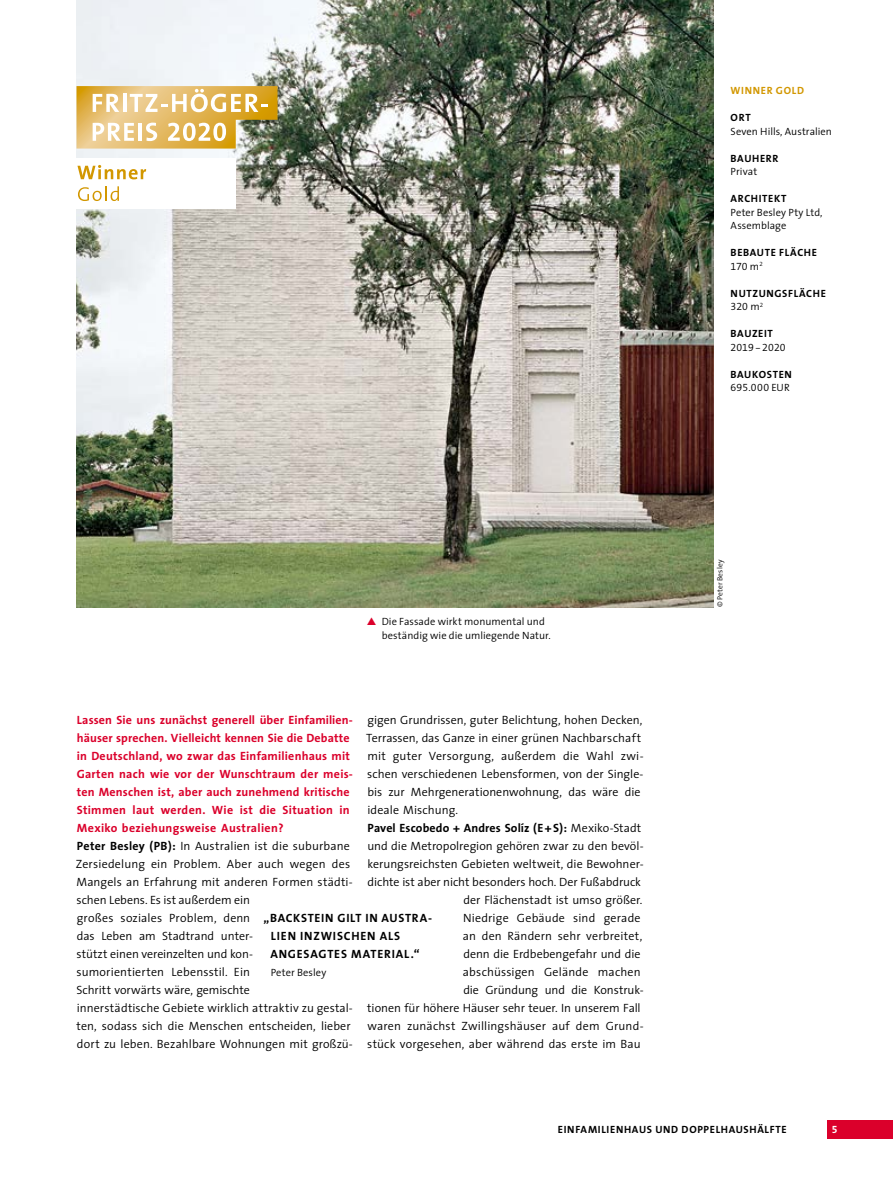
<style>
.page{position:relative;width:893px;height:1191px;background:#fff}
.page>*{position:absolute;margin:0;border:0;box-sizing:border-box;transform-origin:0 0}
.t1{font:300 12px/18px "The Sans";letter-spacing:.005em;color:#000}
.t2{font:700 12px/18px "The Sans";letter-spacing:.06em;color:#000}
.t3{font:700 12px "The Sans";letter-spacing:.01em;color:#000}
.t4{font:300 10.5px/13.5px "The Sans";letter-spacing:.005em;color:#000}
.t5{font:700 10.5px "The Sans";letter-spacing:.06em;color:#000}
.t6{font:10.5px "The Sans Semi Light Expert";letter-spacing:.01em;color:#000}
.t7{font:700 10.5px "The Sans";letter-spacing:.065em;color:#d29700}
.t8{font:10.5px "The Sans Bold Expert";color:#fff}
.t9{font:300 7.5px "The Sans";letter-spacing:.015em;color:#000}
.s1{font-family:"The Sans";font-weight:300}
.s2{font-weight:700;color:#db002b}
.s3{font-weight:700}
.s4{font-weight:300}
</style>
<div class="page">
<div style="left:828px;top:1120px;width:65px;height:18px;background:#db002b"></div>
<img style="left:77px;top:0;width:637px;height:607px">
<div style="left:76px;top:158px;width:160px;height:51px;background:#fff"></div>
<svg style="left:76px;top:86px;width:201px;height:63px"></svg>
<svg style="left:77px;top:165px;width:69px;height:14px"></svg>
<svg style="left:78px;top:186px;width:41px;height:15px"></svg>
<p class="t7" style="left:731px;top:82px;width:75px">WINNER GOLD</p>
<p class="t5" style="left:731px;top:109px;width:22px">ORT</p>
<p class="t4" style="left:731px;top:124px;width:103px">Seven Hills, Australien</p>
<p class="t5" style="left:731px;top:149px;width:49px">BAUHERR</p>
<p class="t4" style="left:731px;top:164px;width:28px">Privat</p>
<p class="t5" style="left:731px;top:190px;width:58px">ARCHITEKT</p>
<p class="t4" style="left:731px;top:205px;width:93px">Peter Besley Pty Ltd,<br>Assemblage</p>
<p class="t5" style="left:731px;top:244px;width:88px">BEBAUTE FLÄCHE</p>
<p class="t6" style="left:731px;top:257px;width:34px">170 <span class="s1">m</span><sup>2</sup></p>
<p class="t5" style="left:731px;top:284px;width:97px">NUTZUNGSFLÄCHE</p>
<p class="t6" style="left:731px;top:298px;width:34px">320 <span class="s1">m</span><sup>2</sup></p>
<p class="t5" style="left:731px;top:325px;width:44px">BAUZEIT</p>
<p class="t6" style="left:731px;top:338px;width:57px">2019-2020</p>
<p class="t5" style="left:731px;top:365px;width:63px">BAUKOSTEN</p>
<p class="t6" style="left:731px;top:379px;width:61px">695.000 <span class="s1">EUR</span></p>
<p class="t4" style="left:382px;top:614px;width:171px">Die Fassade wirkt monumental und beständig wie die umliegende Natur.</p>
<p class="t1" style="left:76px;top:711px;width:279px"><span class="s2">Lassen Sie uns zunächst generell über Einfamilien&shy;häuser sprechen. Vielleicht kennen Sie die Debatte in Deutschland, wo zwar das Einfamilienhaus mit Garten nach wie vor der Wunschtraum der meis&shy;ten Menschen ist, aber auch zunehmend kritische Stimmen laut werden. Wie ist die Situation in Mexiko beziehungsweise Australien?<br></span><span class="s3">Peter Besley (PB):</span> In Australien ist die suburbane Zersiedelung ein Problem. Aber auch wegen des Mangels an Erfahrung mit anderen Formen städti&shy;schen Lebens. Es ist außerdem ein<br>großes soziales Problem, denn<br>das Leben am Stadtrand unter-<br>stützt einen vereinzelten und kon-<br>sumorientierten Lebensstil. Ein<br>Schritt vorwärts wäre, gemischte<br>innerstädtische Gebiete wirklich attraktiv zu gestal&shy;ten, sodass sich die Menschen entscheiden, lieber dort zu leben. Bezahlbare Wohnungen mit großzü-</p>
<p class="t1" style="left:367px;top:711px;width:276px">gigen Grundrissen, guter Belichtung, hohen Decken,</p>
<p class="t1" style="left:366px;top:729px;width:277px">Terrassen, das Ganze in einer grünen Nachbarschaft</p>
<p class="t1" style="left:367px;top:747px;width:278px">mit guter Versorgung, außerdem die Wahl zwi-</p>
<p class="t1" style="left:367px;top:765px;width:278px">schen verschiedenen Lebensformen, von der Single-</p>
<p class="t1" style="left:367px;top:783px;width:275px">bis zur Mehrgenerationenwohnung, das wäre die</p>
<p class="t1" style="left:367px;top:801px;width:92px">ideale Mischung.</p>
<p class="t3" style="left:368px;top:818px;width:275px">Pavel Escobedo + Andres Solíz (E+S): <span class="s4">Mexiko-Stadt</span></p>
<p class="t1" style="left:367px;top:837px;width:278px">und die Metropolregion gehören zwar zu den bevöl-</p>
<p class="t1" style="left:367px;top:855px;width:278px">kerungsreichsten Gebieten weltweit, die Bewohner-</p>
<p class="t1" style="left:368px;top:873px;width:275px">dichte ist aber nicht besonders hoch. Der Fußabdruck</p>
<p class="t1" style="left:463px;top:891px;width:181px">der Flächenstadt ist umso größer.</p>
<p class="t1" style="left:463px;top:909px;width:179px">Niedrige Gebäude sind gerade</p>
<p class="t1" style="left:463px;top:927px;width:181px">an den Rändern sehr verbreitet,</p>
<p class="t1" style="left:463px;top:945px;width:179px">denn die Erdbebengefahr und die</p>
<p class="t1" style="left:463px;top:963px;width:179px">abschüssigen Gelände machen</p>
<p class="t1" style="left:463px;top:981px;width:181px">die Gründung und die Konstruk-</p>
<p class="t1" style="left:367px;top:999px;width:275px">tionen für höhere Häuser sehr teuer. In unserem Fall</p>
<p class="t1" style="left:367px;top:1017px;width:278px">waren zunächst Zwillingshäuser auf dem Grund-</p>
<p class="t1" style="left:367px;top:1035px;width:275px">stück vorgesehen, aber während das erste im Bau</p>
<p class="t2" style="left:270px;top:909px;width:163px;text-indent:-7px">„BACKSTEIN GILT IN AUSTRA-<br>LIEN INZWISCHEN ALS<br>ANGESAGTES MATERIAL.“</p>
<p class="t4" style="left:271px;top:965px;width:57px">Peter Besley</p>
<p class="t9" style="left:714px;top:607px;width:49px;rotate:-90deg">© Peter Besley</p>
<p class="t5" style="left:558px;top:1120px;width:230px">EINFAMILIENHAUS UND DOPPELHAUSHÄLFTE</p>
<p class="t8" style="left:832px;top:1120px;width:7px">5</p>
</div>
